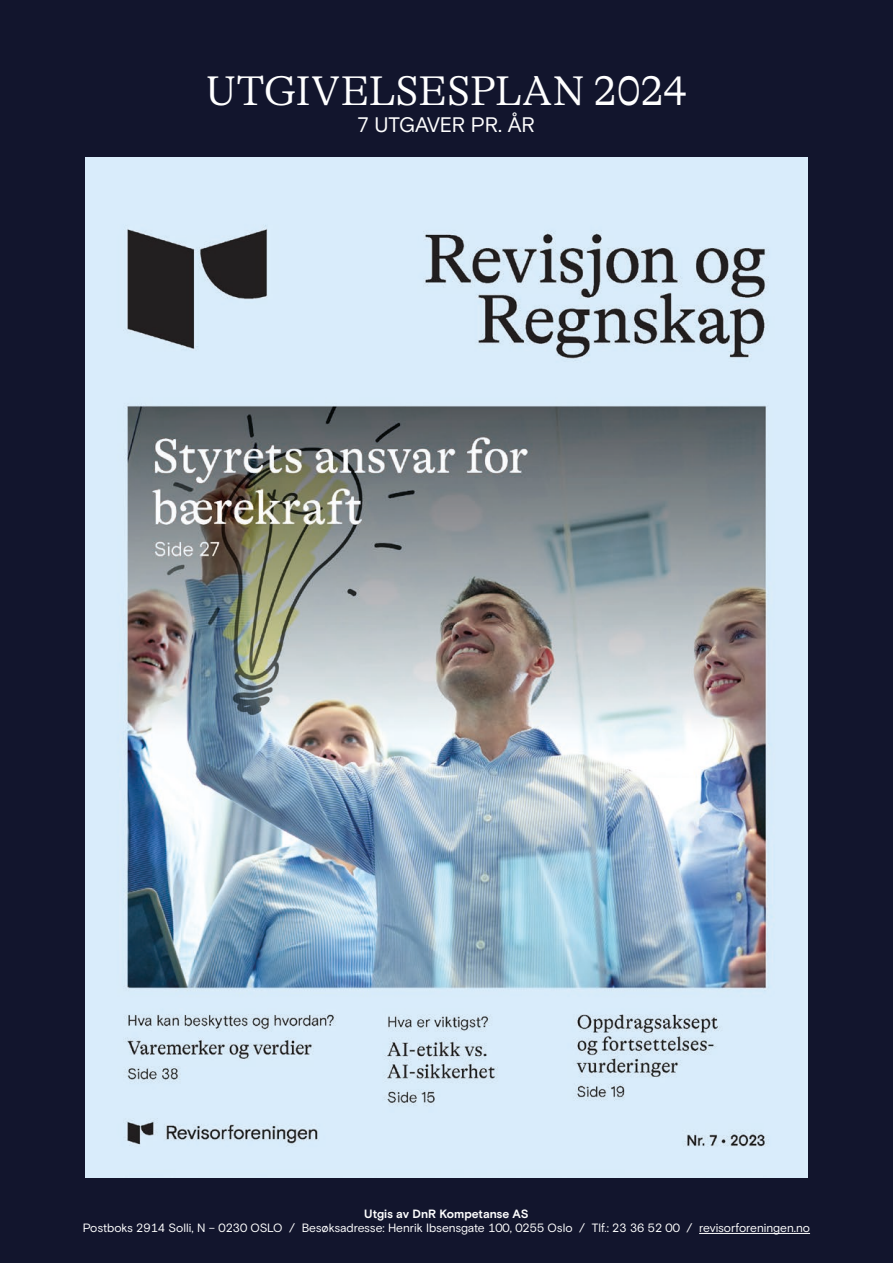
<style>
.page{position:relative;width:893px;height:1263px;background:#12152d}
.page>*{position:absolute;margin:0;border:0;box-sizing:border-box;transform-origin:0 0}
.t1{font:300 42px "GT Alpina";letter-spacing:.005em;color:#fff}
.t2{font:21px "Basis Grotesque Pro";letter-spacing:-.015em;color:#fff}
.t3{font:12px "Basis Grotesque Pro";color:#fff}
.t4{font:700 12px "Basis Grotesque Pro";letter-spacing:-.005em;color:#fff}
</style>
<div class="page">
<img style="left:85px;top:157px;width:723px;height:1021px">
<hr style="left:699px;top:1233px;width:111px;height:1px;background:#fff">
<h1 class="t1" style="left:206px;top:68px;width:482px">UTGIVELSESPLAN 2024</h1>
<h2 class="t2" style="left:357px;top:113px;width:179px">7 UTGAVER PR. ÅR</h2>
<p class="t4" style="left:364px;top:1206px;width:166px">Utgis av DnR Kompetanse AS</p>
<p class="t3" style="left:83px;top:1221px;width:729px">Postboks 2914 Solli, N – 0230 OSLO / Besøksadresse: Henrik Ibsensgate 100, 0255 Oslo / Tlf.: 23 36 52 00 / revisorforeningen.no</p>
</div>
